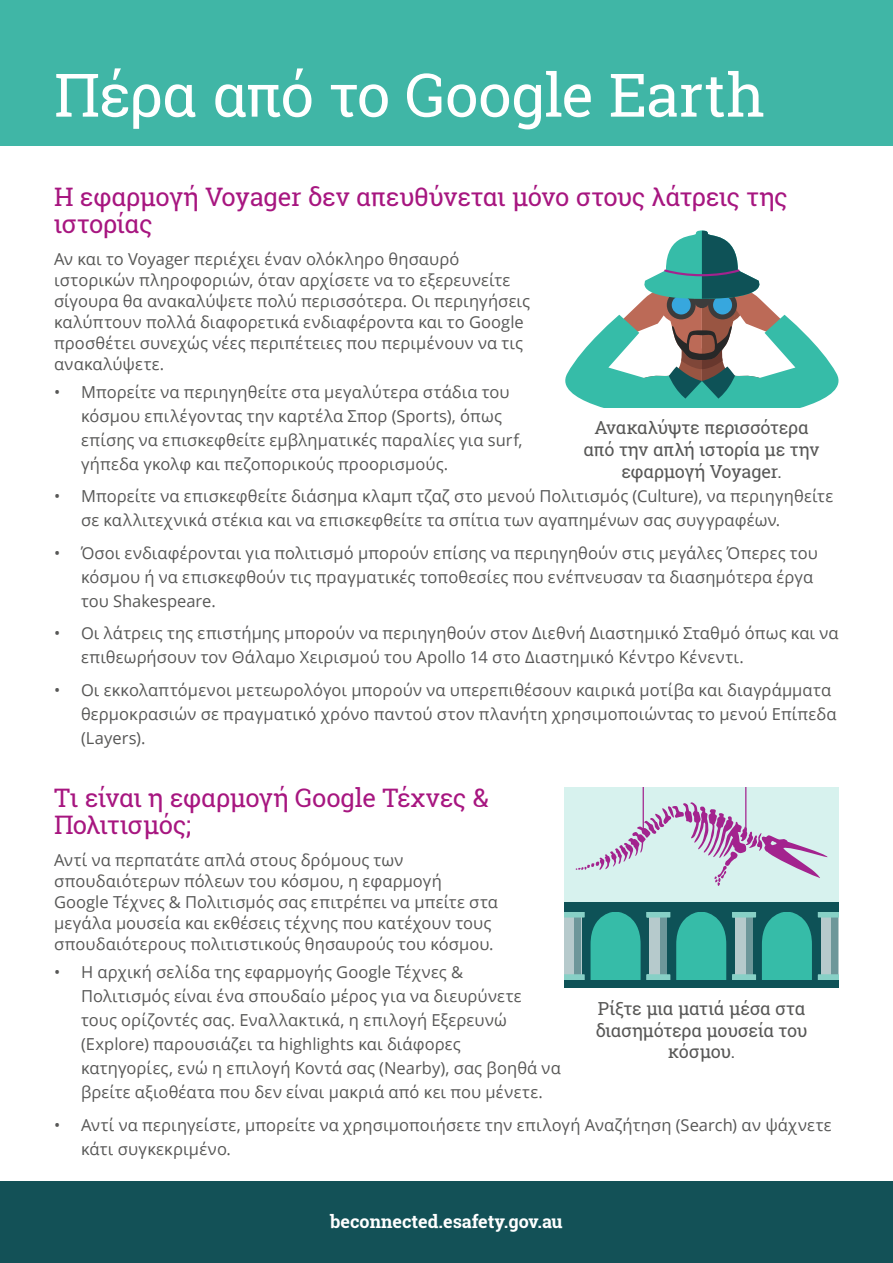
<style>
.page{position:relative;width:893px;height:1263px;background:#fff}
.page>*{position:absolute;margin:0;border:0;box-sizing:border-box;transform-origin:0 0}
.t1{font:60px "Roboto Slab";letter-spacing:-.02em;color:#fff}
.t2{font:25.5px/27px "Roboto Slab";letter-spacing:-.015em;color:#a71680}
.t3{font:18px/21.6px "Roboto Slab";letter-spacing:-.02em;color:#575756;text-align:center}
.t4{font:700 18px "Roboto Slab";color:#fff}
.t5{font:16.5px/24px "Open Sans";letter-spacing:.01em;color:#575756}
</style>
<div class="page">
<div style="left:0;top:1181px;width:893px;height:82px;background:#135157"></div>
<div style="left:0;top:0;width:893px;height:145px;background:#40b6a6"></div>
<svg style="left:565px;top:230px;width:274px;height:177px"></svg>
<div style="left:573px;top:902px;width:86px;height:81px;background:#0e5257"></div>
<svg style="left:591px;top:912px;width:50px;height:68px;background:#32b1a0"></svg>
<div style="left:564px;top:788px;width:275px;height:116px;background:#d7f2ee"></div>
<div style="left:564px;top:911px;width:17px;height:70px;background:#b6cacc"></div>
<div style="left:574px;top:917px;width:7px;height:58px;background:#6d979a"></div>
<svg style="left:564px;top:911px;width:21px;height:6px"></svg>
<svg style="left:564px;top:974px;width:21px;height:6px"></svg>
<div style="left:564px;top:902px;width:110px;height:9px;background:#0e5257"></div>
<div style="left:658px;top:902px;width:86px;height:81px;background:#0e5257"></div>
<svg style="left:676px;top:912px;width:50px;height:68px;background:#32b1a0"></svg>
<div style="left:650px;top:911px;width:17px;height:70px;background:#b6cacc"></div>
<div style="left:660px;top:917px;width:7px;height:58px;background:#6d979a"></div>
<div style="left:646px;top:911px;width:24px;height:6px;background:#87d0c6"></div>
<div style="left:646px;top:974px;width:24px;height:7px;background:#87d0c6"></div>
<div style="left:744px;top:902px;width:86px;height:81px;background:#0e5257"></div>
<svg style="left:762px;top:912px;width:50px;height:68px;background:#32b1a0"></svg>
<div style="left:735px;top:911px;width:18px;height:70px;background:#b6cacc"></div>
<div style="left:746px;top:917px;width:7px;height:58px;background:#6d979a"></div>
<div style="left:732px;top:911px;width:24px;height:6px;background:#87d0c6"></div>
<div style="left:732px;top:974px;width:24px;height:7px;background:#87d0c6"></div>
<div style="left:821px;top:911px;width:17px;height:70px;background:#b6cacc"></div>
<div style="left:831px;top:917px;width:7px;height:58px;background:#6d979a"></div>
<svg style="left:818px;top:911px;width:21px;height:6px"></svg>
<svg style="left:818px;top:974px;width:21px;height:6px"></svg>
<div style="left:729px;top:902px;width:110px;height:9px;background:#0e5257"></div>
<div style="left:564px;top:980px;width:275px;height:8px;background:#0e5257"></div>
<hr style="left:745px;top:788px;width:1px;height:46px;background:#a3238e">
<hr style="left:643px;top:788px;width:1px;height:42px;background:#a3238e">
<svg style="left:575px;top:802px;width:253px;height:84px"></svg>
<h1 class="t1" style="left:54px;top:54px;width:712px">Πέρα από το Google Earth</h1>
<h2 class="t2" style="left:54px;top:183px;width:735px">Η εφαρμογή Voyager δεν απευθύνεται μόνο στους λάτρεις της ιστορίας</h2>
<p class="t5" style="left:54px;top:248px;width:478px;line-height:21px">Αν και το Voyager περιέχει έναν ολόκληρο θησαυρό ιστορικών πληροφοριών, όταν αρχίσετε να το εξερευνείτε σίγουρα θα ανακαλύψετε πολύ περισσότερα. Οι περιηγήσεις καλύπτουν πολλά διαφορετικά ενδιαφέροντα και το Google προσθέτει συνεχώς νέες περιπέτειες που περιμένουν να τις ανακαλύψετε.</p>
<p class="t5" style="left:81px;top:379px;width:443px;text-indent:-27px">• Μπορείτε να περιηγηθείτε στα μεγαλύτερα στάδια του κόσμου επιλέγοντας την καρτέλα Σπορ (Sports), όπως επίσης να επισκεφθείτε εμβληματικές παραλίες για surf, γήπεδα γκολφ και πεζοπορικούς προορισμούς.</p>
<p class="t5" style="left:81px;top:484px;width:754px;text-indent:-27px">• Μπορείτε να επισκεφθείτε διάσημα κλαμπ τζαζ στο μενού Πολιτισμός (Culture), να περιηγηθείτε σε καλλιτεχνικά στέκια και να επισκεφθείτε τα σπίτια των αγαπημένων σας συγγραφέων.</p>
<p class="t5" style="left:81px;top:540px;width:738px;text-indent:-27px">• Όσοι ενδιαφέρονται για πολιτισμό μπορούν επίσης να περιηγηθούν στις μεγάλες Όπερες του κόσμου ή να επισκεφθούν τις πραγματικές τοποθεσίες που ενέπνευσαν τα διασημότερα έργα του Shakespeare.</p>
<p class="t5" style="left:81px;top:621px;width:759px;text-indent:-27px">• Οι λάτρεις της επιστήμης μπορούν να περιηγηθούν στον Διεθνή Διαστημικό Σταθμό όπως και να επιθεωρήσουν τον Θάλαμο Χειρισμού του Αpollo 14 στο Διαστημικό Κέντρο Κένεντι.</p>
<p class="t5" style="left:81px;top:677px;width:757px;text-indent:-27px">• Οι εκκολαπτόμενοι μετεωρολόγοι μπορούν να υπερεπιθέσουν καιρικά μοτίβα και διαγράμματα θερμοκρασιών σε πραγματικό χρόνο παντού στον πλανήτη χρησιμοποιώντας το μενού Επίπεδα (Layers).</p>
<h2 class="t2" style="left:54px;top:784px;width:436px">Τι είναι η εφαρμογή Google Τέχνες &amp;<br>Πολιτισμός;</h2>
<p class="t5" style="left:54px;top:849px;width:446px;line-height:21px">Αντί να περπατάτε απλά στους δρόμους των σπουδαιότερων πόλεων του κόσμου, η εφαρμογή Google Τέχνες &amp; Πολιτισμός σας επιτρέπει να μπείτε στα μεγάλα μουσεία και εκθέσεις τέχνης που κατέχουν τους σπουδαιότερους πολιτιστικούς θησαυρούς του κόσμου.</p>
<p class="t5" style="left:81px;top:959px;width:481px;text-indent:-27px">• Η αρχική σελίδα της εφαρμογής Google Τέχνες &amp;<br>Πολιτισμός είναι ένα σπουδαίο μέρος για να διευρύνετε τους ορίζοντές σας. Εναλλακτικά, η επιλογή Εξερευνώ (Explore) παρουσιάζει τα highlights και διάφορες<br>κατηγορίες, ενώ η επιλογή Κοντά σας (Nearby), σας βοηθά να βρείτε αξιοθέατα που δεν είναι μακριά από κει που μένετε.</p>
<p class="t5" style="left:81px;top:1112px;width:752px;text-indent:-27px">• Αντί να περιηγείστε, μπορείτε να χρησιμοποιήσετε την επιλογή Αναζήτηση (Search) αν ψάχνετε κάτι συγκεκριμένο.</p>
<p class="t3" style="left:584px;top:417px;width:238px">Ανακαλύψτε περισσότερα από την απλή ιστορία με την εφαρμογή Voyager.</p>
<p class="t3" style="left:596px;top:997px;width:213px">Ρίξτε μια ματιά μέσα στα διασημότερα μουσεία του κόσμου.</p>
<p class="t4" style="left:330px;top:1209px;width:234px">beconnected.esafety.gov.au</p>
</div>
